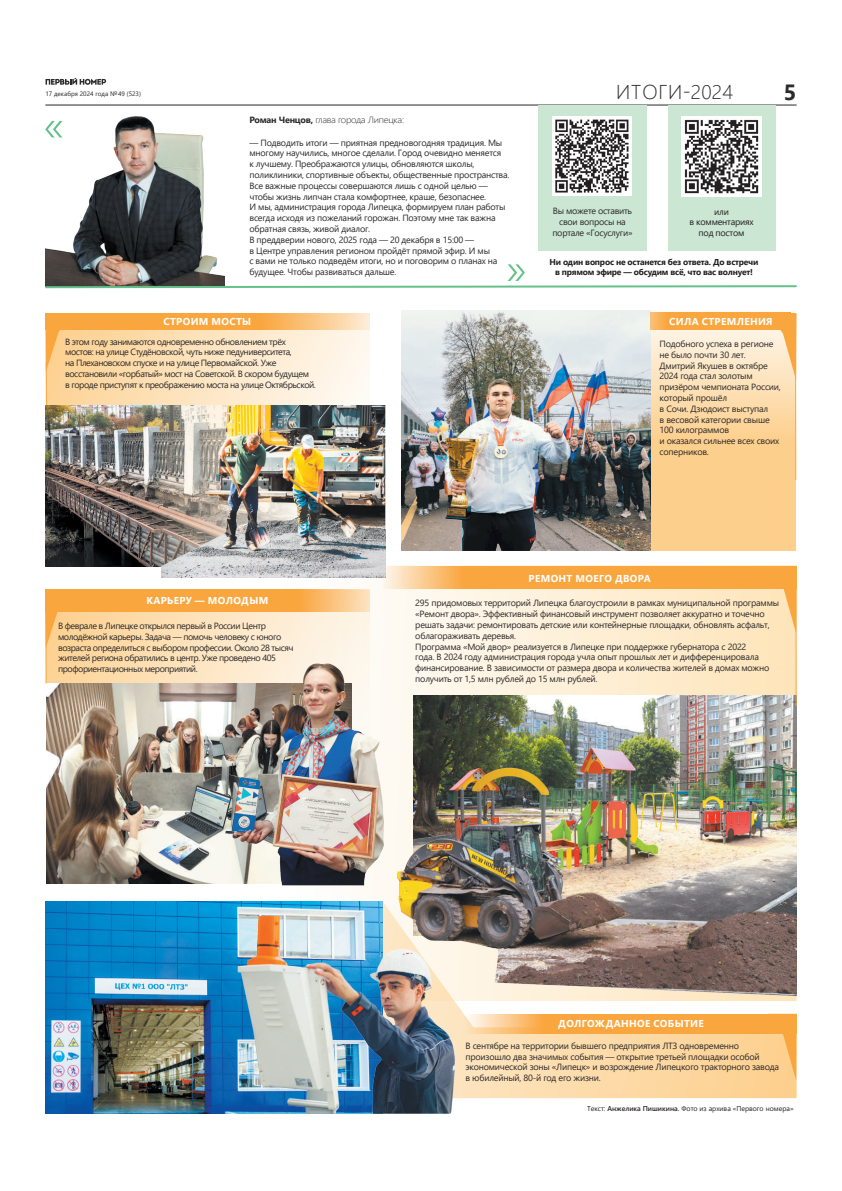
<style>
.page{position:relative;width:842px;height:1191px;background:#fff}
.page>*{position:absolute;margin:0;border:0;box-sizing:border-box;transform-origin:0 0}
.t1{font:300 50px "Segoe UI";color:#65c18b}
.t2{font:700 22px "Segoe UI";color:#2b292a}
.t3{font:300 20px "Segoe UI";letter-spacing:.045em;color:#2b292a}
.t4{font:700 10px "Segoe UI";letter-spacing:.035em;color:#fff}
.t5{font:9px/10.8px "Segoe UI";letter-spacing:-.025em;color:#2b292a}
.t6{font:9px/10.8px "Segoe UI";letter-spacing:-.05em;color:#2b292a}
.t7{font:300 9px "Segoe UI";letter-spacing:-.025em;color:#2b292a;scale:1.07 1}
.t8{font:9px/10.8px "Segoe UI";letter-spacing:-.025em;color:#231f20;text-align:center}
.t9{font:700 8.5px/10.2px "Segoe UI";letter-spacing:-.025em;color:#231f20;text-align:center}
.t10{font:7px "Segoe UI";color:#231f20}
.t11{font:6.4px "Segoe UI";color:#2b292a}
.s1{font-weight:700}
.s2{font-weight:600}
</style>
<div class="page">
<svg style="left:46px;top:78px;width:60px;height:7px"></svg>
<hr style="left:45px;top:104px;width:752px;height:1px;background:#2b292a">
<svg style="left:284px;top:565px;width:513px;height:321px;background:#fdeed6"></svg>
<svg style="left:502px;top:1033px;width:295px;height:65px;background:#fcd8a2"></svg>
<div style="left:46px;top:313px;width:323px;height:254px;background:linear-gradient(to right,#fdd191,#fef9f2)"></div>
<div style="left:46px;top:590px;width:323px;height:254px;background:linear-gradient(to right,#fdd192,#fdf7ec)"></div>
<svg style="left:650px;top:310px;width:146px;height:241px;background:#fcd7a0"></svg>
<div style="left:667px;top:105px;width:108px;height:146px;background:#cbe6d3"></div>
<div style="left:538px;top:105px;width:108px;height:146px;background:#cbe6d3"></div>
<svg style="left:74px;top:313px;width:295px;height:17px;background:#fab259"></svg>
<img style="left:45px;top:105px;width:180px;height:179px">
<svg style="left:383px;top:567px;width:385px;height:22px;background:#faae50"></svg>
<div style="left:465px;top:1013px;width:332px;height:20px;background:#faa63f"></div>
<img style="left:553px;top:117px;width:78px;height:79px">
<img style="left:682px;top:117px;width:79px;height:79px">
<svg style="left:45px;top:284px;width:752px;height:5px"></svg>
<svg style="left:74px;top:589px;width:295px;height:22px;background:#faad4e"></svg>
<img style="left:46px;top:683px;width:121px;height:201px">
<img style="left:46px;top:405px;width:115px;height:162px">
<img style="left:402px;top:310px;width:248px;height:241px">
<img style="left:413px;top:696px;width:382px;height:10px">
<img style="left:45px;top:901px;width:299px;height:212px">
<img style="left:45px;top:651px;width:14px;height:162px">
<img style="left:167px;top:652px;width:246px;height:233px">
<img style="left:401px;top:363px;width:173px;height:188px">
<img style="left:206px;top:916px;width:296px;height:197px">
<img style="left:344px;top:706px;width:453px;height:315px">
<svg style="left:45px;top:589px;width:29px;height:59px;background:#fbbb68"></svg>
<svg style="left:45px;top:313px;width:29px;height:59px;background:#fbbe6d"></svg>
<svg style="left:768px;top:313px;width:28px;height:67px"></svg>
<svg style="left:768px;top:566px;width:29px;height:67px;background:#fcc780"></svg>
<svg style="left:768px;top:1013px;width:29px;height:68px"></svg>
<hr style="left:45px;top:611px;width:2px;height:72px;background:#faa63f">
<hr style="left:46px;top:362px;width:1px;height:43px;background:#faa63f">
<hr style="left:795px;top:362px;width:1px;height:118px;background:#faa63f">
<hr style="left:795px;top:575px;width:2px;height:131px;background:#faa63f">
<div style="left:650px;top:313px;width:141px;height:17px;background:#faa63f"></div>
<img style="left:161px;top:405px;width:224px;height:173px">
<p class="t11" style="left:45px;top:88px;width:97px">17 декабря 2024 года №49 (523)</p>
<h3 class="t3" style="left:616px;top:73px;width:118px">ИТОГИ-2024</h3>
<h2 class="t2" style="left:784px;top:71px;width:14px">5</h2>
<h1 class="t1" style="left:42px;top:77px;width:25px">«</h1>
<p class="t7" style="left:249px;top:112px;width:146px"><span class="s1">Роман Ченцов,</span> глава города Липецка:</p>
<p class="t5" style="left:249px;top:136px;width:261px">— Подводить итоги — приятная предновогодняя традиция. Мы многому научились, многое сделали. Город очевидно меняется<br>к лучшему. Преображаются улицы, обновляются школы, поликлиники, спортивные объекты, общественные пространства.<br>Все важные процессы совершаются лишь с одной целью — чтобы жизнь липчан стала комфортнее, краше, безопаснее.<br>И мы, администрация города Липецка, формируем план работы всегда исходя из пожеланий горожан. Поэтому мне так важна обратная связь, живой диалог.<br>В преддверии нового, 2025 года — 20 декабря в 15:00 —<br>в Центре управления регионом пройдёт прямой эфир. И мы<br>с вами не только подведём итоги, но и поговорим о планах на будущее. Чтобы развиваться дальше.</p>
<p class="t5" style="left:552px;top:205px;width:82px;text-align:center">Вы можете оставить свои вопросы на портале «Госуслуги»</p>
<p class="t8" style="left:689px;top:205px;width:66px">или<br>в комментариях под постом</p>
<p class="t9" style="left:549px;top:256px;width:210px">Ни один вопрос не останется без ответа. До встречи в прямом эфире — обсудим всё, что вас волнует!</p>
<h1 class="t1" style="left:528px;top:324px;width:25px;rotate:-180deg">«</h1>
<p class="t4" style="left:163px;top:312px;width:89px">СТРОИМ МОСТЫ</p>
<p class="t6" style="left:65px;top:335px;width:252px">В этом году занимаются одновременно обновлением трёх мостов: на улице Студёновской, чуть ниже педуниверситета,<br>на Плехановском спуске и на улице Первомайской. Уже восстановили «горбатый» мост на Советской. В скором будущем в городе приступят к преображению моста на улице Октябрьской.</p>
<p class="t4" style="left:146px;top:591px;width:123px">КАРЬЕРУ — МОЛОДЫМ</p>
<p class="t6" style="left:58px;top:619px;width:237px">В феврале в Липецке открылся первый в России Центр молодёжной карьеры. Задача — помочь человеку с юного возраста определиться с выбором профессии. Около 28 тысяч жителей региона обратились в центр. Уже проведено 405 профориентационных мероприятий.</p>
<p class="t4" style="left:669px;top:312px;width:105px">СИЛА СТРЕМЛЕНИЯ</p>
<p class="t5" style="left:660px;top:337px;width:123px">Подобного успеха в регионе не было почти 30 лет.<br>Дмитрий Якушев в октябре<br>2024 года стал золотым призёром чемпионата России, который прошёл<br>в Сочи. Дзюдоист выступал<br>в весовой категории свыше<br>100 килограммов<br>и оказался сильнее всех своих соперников.</p>
<p class="t4" style="left:529px;top:568px;width:124px">РЕМОНТ МОЕГО ДВОРА</p>
<p class="t5" style="left:415px;top:597px;width:365px">295 придомовых территорий Липецка благоустроили в рамках муниципальной программы «Ремонт двора». Эффективный финансовый инструмент позволяет аккуратно и точечно решать задачи: ремонтировать детские или контейнерные площадки, обновлять асфальт, облагораживать деревья.<br>Программа «Мой двор» реализуется в Липецке при поддержке губернатора с 2022<br>года. В 2024 году администрация города учла опыт прошлых лет и дифференцировала финансирование. В зависимости от размера двора и количества жителей в домах можно получить от 1,5 млн рублей до 15 млн рублей.</p>
<p class="t4" style="left:558px;top:1014px;width:147px">ДОЛГОЖДАННОЕ СОБЫТИЕ</p>
<p class="t5" style="left:465px;top:1039px;width:315px">В сентябре на территории бывшего предприятия ЛТЗ одновременно произошло два значимых события — открытие третьей площадки особой экономической зоны «Липецк» и возрождение Липецкого тракторного завода в юбилейный, 80-й год его жизни.</p>
<p class="t10" style="left:587px;top:1101px;width:208px">Текст: <span class="s2">Анжелика Пишикина.</span> Фото из архива «Первого номера»</p>
</div>
